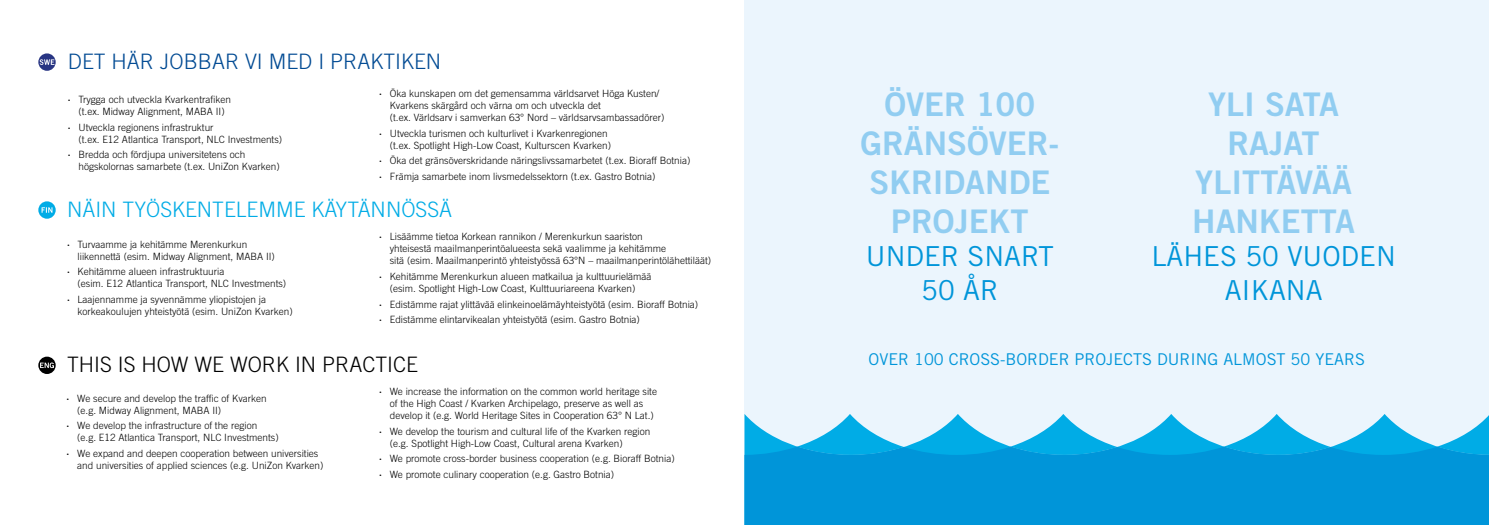
<style>
.page{position:relative;width:1489px;height:525px;background:#fff}
.page>*{position:absolute;margin:0;border:0;box-sizing:border-box;transform-origin:0 0}
.t1{font:32.5px/39px "Trade Gothic LT Std Bd 2";color:#91cdf1;text-align:center}
.t2{font:27.5px/33px "Trade Gothic LT Std";color:#0095d9;text-align:center}
.t3{font:300 21.25px "Trade Gothic LT Std";color:#00ace6}
.t4{font:300 21.25px "Trade Gothic LT Std";color:#004a93}
.t5{font:300 21.25px "Trade Gothic LT Std";color:#000}
.t6{font:16.25px "Trade Gothic LT Std";color:#0095d9}
.t7{font:300 10px/12px "Trade Gothic LT Std";color:#000}
.s1{font-weight:700}
</style>
<div class="page">
<div style="left:744px;top:0;width:744px;height:524px;background:#ebf5fd"></div>
<svg style="left:38px;top:53px;width:18px;height:18px"></svg>
<svg style="left:40px;top:59px;width:14px;height:6px"></svg>
<svg style="left:38px;top:201px;width:18px;height:17px"></svg>
<svg style="left:42px;top:207px;width:10px;height:6px"></svg>
<svg style="left:38px;top:356px;width:18px;height:18px"></svg>
<svg style="left:40px;top:362px;width:14px;height:6px"></svg>
<svg style="left:744px;top:414px;width:51px;height:32px"></svg>
<svg style="left:799px;top:414px;width:689px;height:32px"></svg>
<svg style="left:744px;top:446px;width:744px;height:78px;background:#0096da"></svg>
<h3 class="t4" style="left:68px;top:49px;width:375px">DET HÄR JOBBAR VI MED I PRAKTIKEN</h3>
<p class="t7" style="left:68px;top:93px;width:165px;text-align:center"><span class="s1">·</span> Trygga och utveckla Kvarkentrafiken (t.ex. Midway Alignment, MABA II)</p>
<p class="t7" style="left:78px;top:121px;width:205px;text-indent:-11px"><span class="s1">·</span> Utveckla regionens infrastruktur<br>(t.ex. E12 Atlantica Transport, NLC Investments)</p>
<p class="t7" style="left:78px;top:148px;width:203px;text-indent:-11px"><span class="s1">·</span> Bredda och fördjupa universitetens och högskolornas samarbete (t.ex. UniZon Kvarken)</p>
<p class="t7" style="left:390px;top:87px;width:276px;text-indent:-11px"><span class="s1">·</span> Öka kunskapen om det gemensamma världsarvet Höga Kusten/<br>Kvarkens skärgård och värna om och utveckla det<br>(t.ex. Världsarv i samverkan 63° Nord – världsarvsambassadörer)</p>
<p class="t7" style="left:390px;top:127px;width:223px;text-indent:-11px"><span class="s1">·</span> Utveckla turismen och kulturlivet i Kvarkenregionen (t.ex. Spotlight High-Low Coast, Kulturscen Kvarken)</p>
<p class="t7" style="left:379px;top:153px;width:313px;line-height:15.5px"><span class="s1">·</span> Öka det gränsöverskridande näringslivssamarbetet (t.ex. Bioraff Botnia) <span class="s1">·</span> Främja samarbete inom livsmedelssektorn (t.ex. Gastro Botnia)</p>
<h3 class="t3" style="left:67px;top:196px;width:386px">NÄIN TYÖSKENTELEMME KÄYTÄNNÖSSÄ</h3>
<p class="t7" style="left:78px;top:238px;width:199px;text-indent:-11px"><span class="s1">·</span> Turvaamme ja kehitämme Merenkurkun liikennettä (esim. Midway Alignment, MABA II)</p>
<p class="t7" style="left:78px;top:265px;width:210px;text-indent:-11px"><span class="s1">·</span> Kehitämme alueen infrastruktuuria<br>(esim. E12 Atlantica Transport, NLC Investments)</p>
<p class="t7" style="left:78px;top:293px;width:216px;text-indent:-11px"><span class="s1">·</span> Laajennamme ja syvennämme yliopistojen ja korkeakoulujen yhteistyötä (esim. UniZon Kvarken)</p>
<p class="t7" style="left:390px;top:231px;width:323px;text-indent:-11px"><span class="s1">·</span> Lisäämme tietoa Korkean rannikon / Merenkurkun saariston<br>yhteisestä maailmanperintöalueesta sekä vaalimme ja kehitämme<br>sitä (esim. Maailmanperintö yhteistyössä 63°N – maailmanperintölähettiläät)</p>
<p class="t7" style="left:379px;top:270px;width:274px;text-align:center"><span class="s1">·</span> Kehitämme Merenkurkun alueen matkailua ja kulttuurielämää (esim. Spotlight High-Low Coast, Kulttuuriareena Kvarken)</p>
<p class="t7" style="left:379px;top:296px;width:320px;line-height:15.5px"><span class="s1">·</span> Edistämme rajat ylittävää elinkeinoelämäyhteistyötä (esim. Bioraff Botnia) <span class="s1">·</span> Edistämme elintarvikealan yhteistyötä (esim. Gastro Botnia)</p>
<h3 class="t5" style="left:67px;top:351px;width:352px">THIS IS HOW WE WORK IN PRACTICE</h3>
<p class="t7" style="left:77px;top:392px;width:191px;text-indent:-11px"><span class="s1">·</span> We secure and develop the traffic of Kvarken (e.g. Midway Alignment, MABA II)</p>
<p class="t7" style="left:77px;top:419px;width:203px;text-indent:-11px"><span class="s1">·</span> We develop the infrastructure of the region<br>(e.g. E12 Atlantica Transport, NLC Investments)</p>
<p class="t7" style="left:77px;top:447px;width:248px;text-indent:-11px"><span class="s1">·</span> We expand and deepen cooperation between universities and universities of applied sciences (e.g. UniZon Kvarken)</p>
<p class="t7" style="left:390px;top:385px;width:269px;text-indent:-11px"><span class="s1">·</span> We increase the information on the common world heritage site of the High Coast / Kvarken Archipelago, preserve as well as develop it (e.g. World Heritage Sites in Cooperation 63° N Lat.)</p>
<p class="t7" style="left:390px;top:425px;width:262px;text-indent:-11px"><span class="s1">·</span> We develop the tourism and cultural life of the Kvarken region (e.g. Spotlight High-Low Coast, Cultural arena Kvarken)</p>
<p class="t7" style="left:379px;top:450px;width:297px;line-height:15.5px"><span class="s1">·</span> We promote cross-border business cooperation (e.g. Bioraff Botnia) <span class="s1">·</span> We promote culinary cooperation (e.g. Gastro Botnia)</p>
<h1 class="t1" style="left:860px;top:85px;width:200px">ÖVER 100<br>GRÄNSÖVER-<br>SKRIDANDE<br>PROJEKT</h1>
<h2 class="t2" style="left:866px;top:240px;width:189px">UNDER SNART<br>50 ÅR</h2>
<h1 class="t1" style="left:1192px;top:85px;width:164px">YLI SATA<br>RAJAT<br>YLITTÄVÄÄ<br>HANKETTA</h1>
<h2 class="t2" style="left:1151px;top:240px;width:246px">LÄHES 50 VUODEN<br>AIKANA</h2>
<h3 class="t6" style="left:868px;top:349px;width:498px">OVER 100 CROSS-BORDER PROJECTS DURING ALMOST 50 YEARS</h3>
</div>
